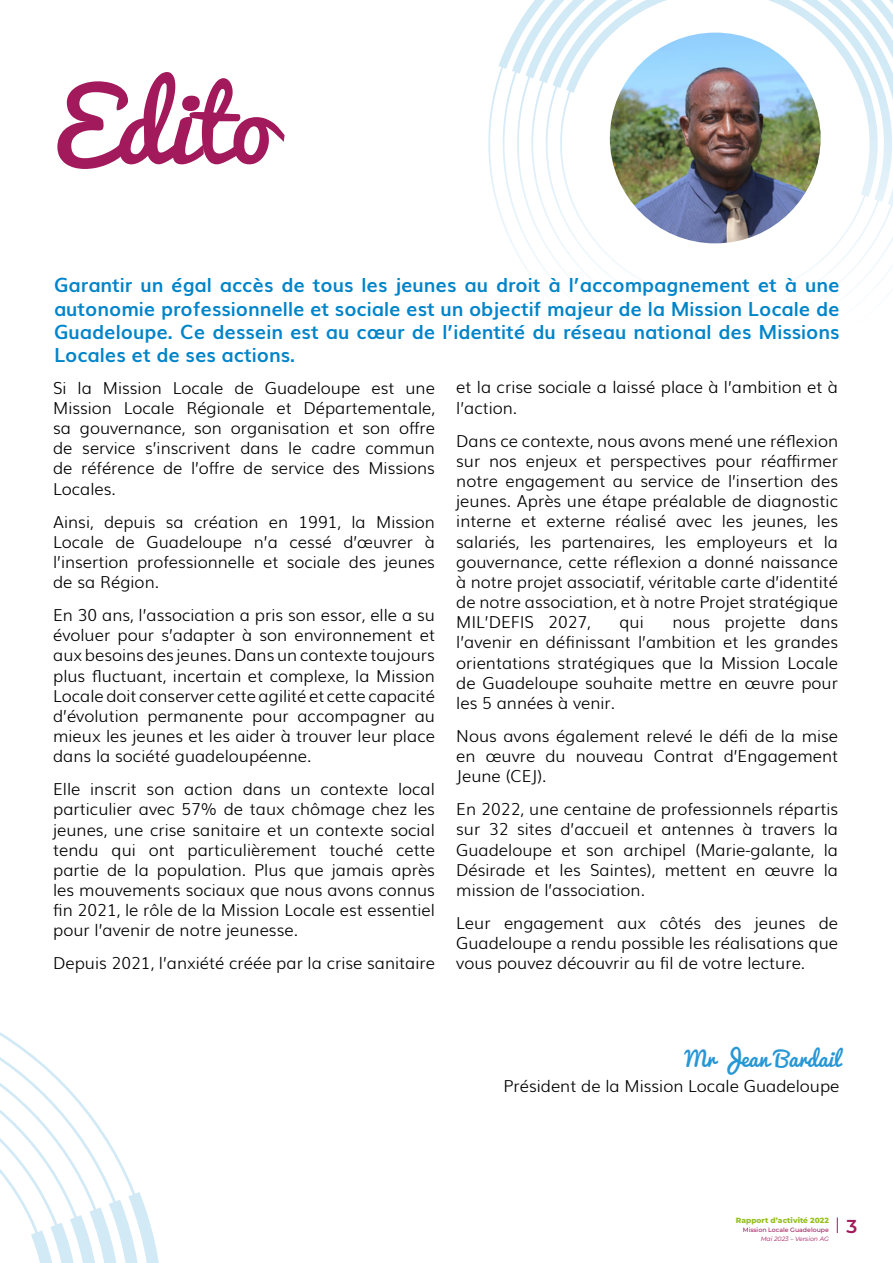
<style>
.page{position:relative;width:893px;height:1263px;background:#fff}
.page>*{position:absolute;margin:0;border:0;box-sizing:border-box;transform-origin:0 0}
.t1{font:98.4px "Pacifico";color:#a21a5b}
.t2{font:21px "Pacifico";color:#2897d5}
.t3{font:700 19.5px/23.4px "Muli";color:#0084c9;text-align:justify}
.t4{font:600 18.75px "Montserrat";color:#a21a5b}
.t5{font:300 16.5px/20.2px "Muli";color:#000;text-align:justify}
.t6{font:800 7.5px "Montserrat";color:#95c11f}
.t7{font:500 6.15px "Montserrat";color:#a21a5b}
.t8{font:italic 6.15px "Montserrat";color:#a21a5b}
</style>
<div class="page">
<svg style="left:837px;top:1217px;width:1px;height:16px"></svg>
<svg style="left:0;top:1032px;width:129px;height:147px"></svg>
<svg style="left:5px;top:1179px;width:154px;height:84px"></svg>
<svg style="left:488px;top:104px;width:405px;height:177px"></svg>
<svg style="left:492px;top:0;width:401px;height:230px"></svg>
<img style="left:610px;top:33px;width:211px;height:210px;border-radius:105px">
<h1 class="t1" style="left:54px;top:39px;width:219px">Edito</h1>
<p class="t3" style="left:54px;top:272px;width:787px">Garantir un égal accès de tous les jeunes au droit à l’accompagnement et à une autonomie professionnelle et sociale est un objectif majeur de la Mission Locale de Guadeloupe. Ce dessein est au cœur de l’identité du réseau national des Missions Locales et de ses actions.</p>
<p class="t5" style="left:53px;top:376px;width:383px">Si la Mission Locale de Guadeloupe est une Mission Locale Régionale et Départementale, sa gouvernance, son organisation et son offre de service s’inscrivent dans le cadre commun de référence de l’offre de service des Missions Locales.</p>
<p class="t5" style="left:53px;top:510px;width:383px">Ainsi, depuis sa création en 1991, la Mission Locale de Guadeloupe n’a cessé d’œuvrer à l’insertion professionnelle et sociale des jeunes de sa Région.</p>
<p class="t5" style="left:53px;top:604px;width:383px">En 30 ans, l’association a pris son essor, elle a su évoluer pour s’adapter à son environnement et aux besoins des jeunes. Dans un contexte toujours plus fluctuant, incertain et complexe, la Mission Locale doit conserver cette agilité et cette capacité d’évolution permanente pour accompagner au mieux les jeunes et les aider à trouver leur place dans la société guadeloupéenne.</p>
<p class="t5" style="left:53px;top:778px;width:383px">Elle inscrit son action dans un contexte local particulier avec 57% de taux chômage chez les jeunes, une crise sanitaire et un contexte social tendu qui ont particulièrement touché cette partie de la population. Plus que jamais après les mouvements sociaux que nous avons connus fin 2021, le rôle de la Mission Locale est essentiel pour l’avenir de notre jeunesse.</p>
<p class="t5" style="left:53px;top:952px;width:383px">Depuis 2021, l’anxiété créée par la crise sanitaire</p>
<p class="t5" style="left:456px;top:376px;width:383px">et la crise sociale a laissé place à l’ambition et à l’action.</p>
<p class="t5" style="left:456px;top:429px;width:383px">Dans ce contexte, nous avons mené une réflexion sur nos enjeux et perspectives pour réaffirmer notre engagement au service de l’insertion des jeunes. Après une étape préalable de diagnostic interne et externe réalisé avec les jeunes, les salariés, les partenaires, les employeurs et la gouvernance, cette réflexion a donné naissance à notre projet associatif, véritable carte d’identité de notre association, et à notre Projet stratégique MIL’DEFIS 2027,</p>
<p class="t5" style="left:456px;top:611px;width:383px;text-indent:216px">nous projette dans l’avenir en définissant l’ambition et les grandes orientations stratégiques que la Mission Locale de Guadeloupe souhaite mettre en œuvre pour les 5 années à venir.</p>
<p class="t5" style="left:456px;top:725px;width:383px">Nous avons également relevé le défi de la mise en œuvre du nouveau Contrat d’Engagement Jeune (CEJ).</p>
<p class="t5" style="left:456px;top:798px;width:383px">En 2022, une centaine de professionnels répartis sur 32 sites d’accueil et antennes à travers la Guadeloupe et son archipel (Marie-galante, la Désirade et les Saintes), mettent en œuvre la mission de l’association.</p>
<p class="t5" style="left:456px;top:911px;width:383px">Leur engagement aux côtés des jeunes de Guadeloupe a rendu possible les réalisations que vous pouvez découvrir au fil de votre lecture.</p>
<p class="t5" style="left:619px;top:611px;width:26px">qui</p>
<p class="t2" style="left:685px;top:1040px;width:156px">Mr Jean Bardail</p>
<p class="t5" style="left:503px;top:1075px;width:338px">Président de la Mission Locale Guadeloupe</p>
<p class="t6" style="left:736px;top:1215px;width:95px">Rapport d’activité 2022</p>
<p class="t7" style="left:743px;top:1226px;width:88px">Mission Locale Guadeloupe</p>
<p class="t8" style="left:761px;top:1235px;width:70px">Mai 2023 – Version AG</p>
<p class="t4" style="left:847px;top:1213px;width:12px">3</p>
</div>
